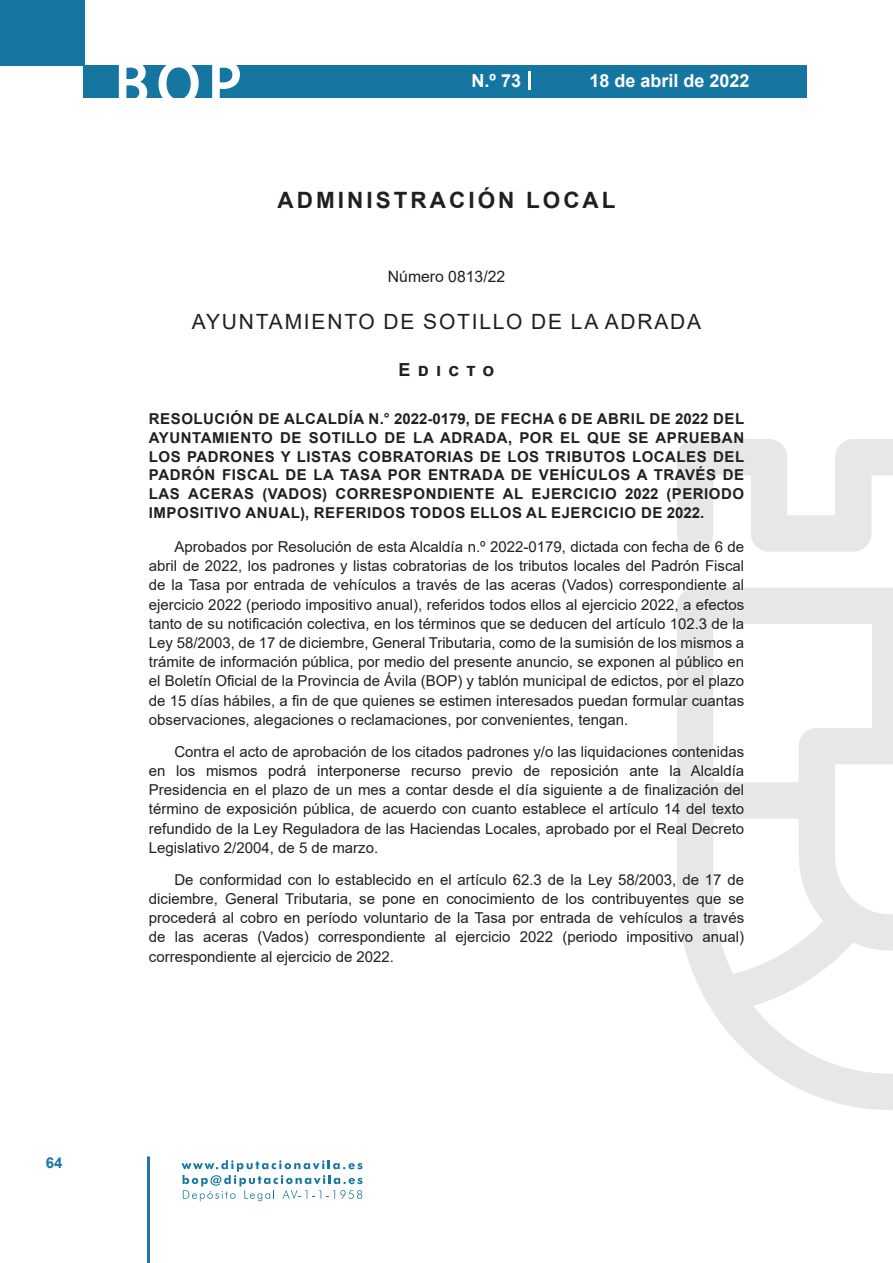
<style>
.page{position:relative;width:893px;height:1263px;background:#fff}
.page>*{position:absolute;margin:0;border:0;box-sizing:border-box;transform-origin:0 0}
.t1{font:500 61.5px "Avant Garde";color:#fff}
.t2{font:700 22.5px "Arial";letter-spacing:.135em;color:#231f20}
.t3{font:21px "Arial";letter-spacing:.085em;color:#231f20}
.t4{font:700 18px "Arial";color:#fff}
.t5{font:700 18px "Arial";letter-spacing:.4em;color:#231f20}
.t6{font:15.75px "Arial";color:#231f20}
.t7{font:15px/19.2px "Arial";color:#231f20;text-align:justify}
.t8{font:700 15px/18.8px "Arial";letter-spacing:.035em;color:#231f20;text-align:justify}
.t9{font:700 15px "Arial";color:#1d76a4}
</style>
<div class="page">
<div style="left:0;top:0;width:85px;height:65px;background:#1676a2"></div>
<div style="left:84px;top:65px;width:723px;height:33px;background:#1676a2"></div>
<svg style="left:118px;top:65px;width:30px;height:33px"></svg>
<svg style="left:158px;top:65px;width:41px;height:33px"></svg>
<svg style="left:212px;top:65px;width:28px;height:33px"></svg>
<svg style="left:182px;top:1160px;width:181px;height:41px"></svg>
<hr style="left:147px;top:1156px;width:3px;height:107px;background:#1d76a4">
<svg style="left:529px;top:71px;width:2px;height:19px"></svg>
<svg style="left:677px;top:439px;width:216px;height:671px"></svg>
<h1 class="t1" style="left:115px;top:46px;width:128px">BOP</h1>
<p class="t4" style="left:472px;top:68px;width:51px">N.º 73</p>
<p class="t4" style="left:589px;top:68px;width:162px">18 de abril de 2022</p>
<h2 class="t2" style="left:277px;top:184px;width:340px">ADMINISTRACIÓN LOCAL</h2>
<p class="t6" style="left:388px;top:266px;width:119px">Número 0813/22</p>
<h3 class="t3" style="left:192px;top:307px;width:511px">AYUNTAMIENTO DE SOTILLO DE LA ADRADA</h3>
<p class="t5" style="left:399px;top:357px;width:97px">Edicto</p>
<p class="t8" style="left:149px;top:410px;width:597px">RESOLUCIÓN DE ALCALDÍA N.° 2022-0179, DE FECHA 6 DE ABRIL DE 2022 DEL AYUNTAMIENTO DE SOTILLO DE LA ADRADA, POR EL QUE SE APRUEBAN LOS PADRONES Y LISTAS COBRATORIAS DE LOS TRIBUTOS LOCALES DEL PADRÓN FISCAL DE LA TASA POR ENTRADA DE VEHÍCULOS A TRAVÉS DE LAS ACERAS (VADOS) CORRESPONDIENTE AL EJERCICIO 2022 (PERIODO IMPOSITIVO ANUAL), REFERIDOS TODOS ELLOS AL EJERCICIO DE 2022.</p>
<p class="t7" style="left:149px;top:537px;width:597px;text-indent:26px">Aprobados por Resolución de esta Alcaldía n.º 2022-0179, dictada con fecha de 6 de abril de 2022, los padrones y listas cobratorias de los tributos locales del Padrón Fiscal de la Tasa por entrada de vehículos a través de las aceras (Vados) correspondiente al ejercicio 2022 (periodo impositivo anual), referidos todos ellos al ejercicio 2022, a efectos tanto de su notificación colectiva, en los términos que se deducen del artículo 102.3 de la Ley 58/2003, de 17 de diciembre, General Tributaria, como de la sumisión de los mismos a trámite de información pública, por medio del presente anuncio, se exponen al público en el Boletín Oficial de la Provincia de Ávila (BOP) y tablón municipal de edictos, por el plazo de 15 días hábiles, a fin de que quienes se estimen interesados puedan formular cuantas observaciones, alegaciones o reclamaciones, por convenientes, tengan.</p>
<p class="t7" style="left:149px;top:742px;width:597px;text-indent:26px">Contra el acto de aprobación de los citados padrones y/o las liquidaciones contenidas en los mismos podrá interponerse recurso previo de reposición ante la Alcaldía Presidencia en el plazo de un mes a contar desde el día siguiente a de finalización del término de exposición pública, de acuerdo con cuanto establece el artículo 14 del texto refundido de la Ley Reguladora de las Haciendas Locales, aprobado por el Real Decreto Legislativo 2/2004, de 5 de marzo.</p>
<p class="t7" style="left:149px;top:870px;width:597px;text-indent:26px">De conformidad con lo establecido en el artículo 62.3 de la Ley 58/2003, de 17 de diciembre, General Tributaria, se pone en conocimiento de los contribuyentes que se procederá al cobro en período voluntario de la Tasa por entrada de vehículos a través de las aceras (Vados) correspondiente al ejercicio 2022 (periodo impositivo anual) correspondiente al ejercicio de 2022.</p>
<p class="t9" style="left:46px;top:1152px;width:18px">64</p>
</div>
